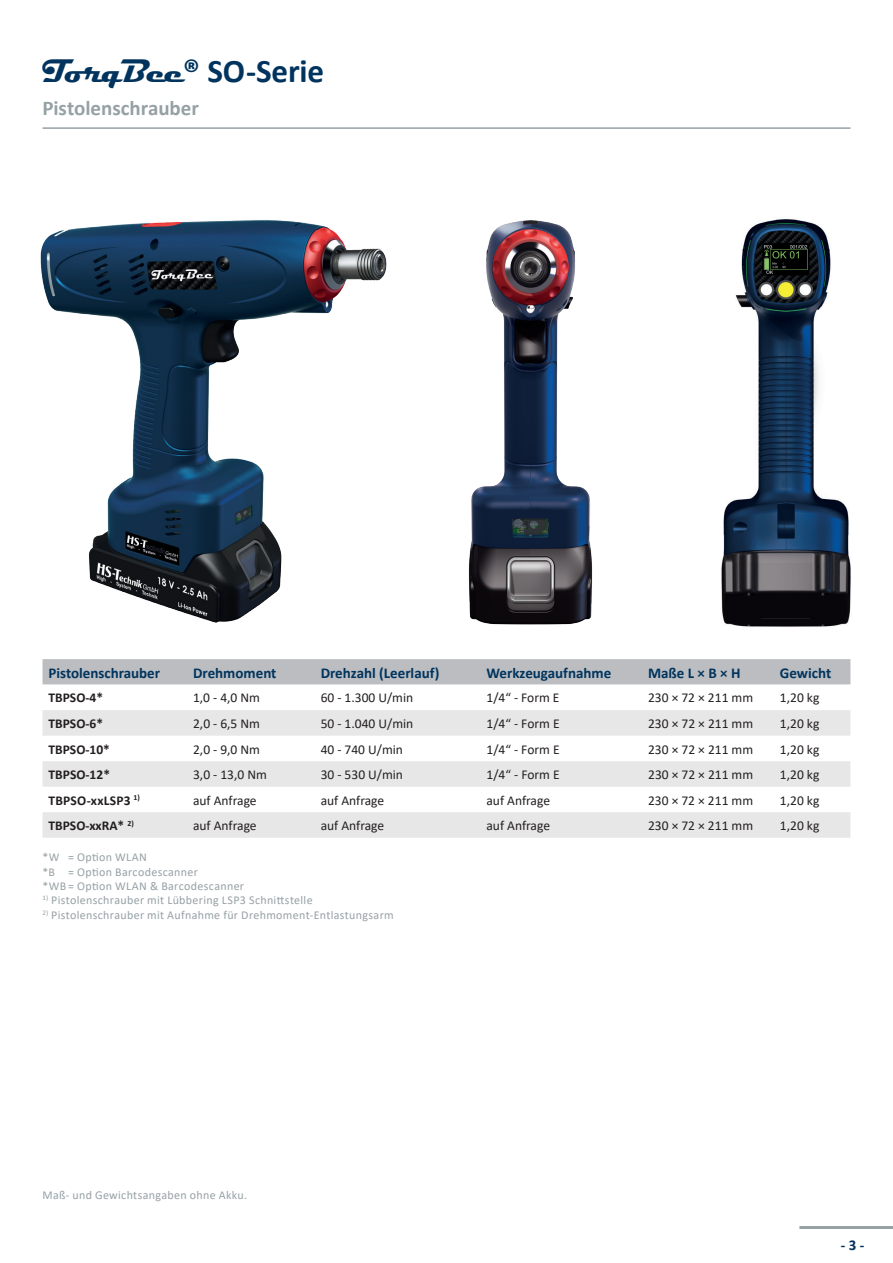
<style>
.page{position:relative;width:893px;height:1263px;background:#fff}
.page>*{position:absolute;margin:0;border:0;box-sizing:border-box;transform-origin:0 0}
.t1{font:700 33px "Calibri";letter-spacing:-.005em;color:#00345e}
.t2{font:700 21px "Calibri";color:#96a1a5}
.t3{font:700 15px "Calibri";color:#00345e}
.t4{font:13.5px "Calibri";color:#231f20}
.t5{font:700 13.5px "Calibri";color:#231f20}
.t6{font:12px/14.4px "Calibri";letter-spacing:.025em;color:#96a1a5}
.s1{font-family:"Magneto"}
</style>
<div class="page">
<hr style="left:799px;top:1226px;width:94px;height:3px;background:#96a1a5">
<svg style="left:43px;top:659px;width:807px;height:26px;background:#bdbec1"></svg>
<svg style="left:43px;top:710px;width:807px;height:128px;fill:#e7e7e8"></svg>
<hr style="left:43px;top:127px;width:807px;height:2px;background:#96a1a5">
<img style="left:40px;top:220px;width:347px;height:403px">
<img style="left:402px;top:220px;width:257px;height:465px">
<img style="left:721px;top:219px;width:130px;height:408px">
<h1 class="t1" style="left:43px;top:47px;width:283px"><span class="s1">TorqBee</span>® SO-Serie</h1>
<h2 class="t2" style="left:43px;top:93px;width:158px">Pistolenschrauber</h2>
<p class="t3" style="left:49px;top:662px;width:113px">Pistolenschrauber</p>
<p class="t3" style="left:193px;top:662px;width:85px">Drehmoment</p>
<p class="t3" style="left:321px;top:662px;width:120px">Drehzahl (Leerlauf)</p>
<p class="t3" style="left:486px;top:662px;width:126px">Werkzeugaufnahme</p>
<p class="t3" style="left:648px;top:662px;width:94px">Maße L × B × H</p>
<p class="t3" style="left:780px;top:662px;width:53px">Gewicht</p>
<p class="t5" style="left:49px;top:688px;width:56px">TBPSO-4*</p>
<p class="t4" style="left:193px;top:689px;width:68px">1,0 - 4,0 Nm</p>
<p class="t4" style="left:321px;top:689px;width:94px">60 - 1.300 U/min</p>
<p class="t4" style="left:486px;top:689px;width:75px">1/4“ - Form E</p>
<p class="t4" style="left:648px;top:689px;width:107px">230 × 72 × 211 mm</p>
<p class="t4" style="left:780px;top:689px;width:41px">1,20 kg</p>
<p class="t5" style="left:49px;top:714px;width:56px">TBPSO-6*</p>
<p class="t4" style="left:193px;top:714px;width:68px">2,0 - 6,5 Nm</p>
<p class="t4" style="left:321px;top:714px;width:94px">50 - 1.040 U/min</p>
<p class="t4" style="left:486px;top:714px;width:75px">1/4“ - Form E</p>
<p class="t4" style="left:648px;top:714px;width:107px">230 × 72 × 211 mm</p>
<p class="t4" style="left:780px;top:714px;width:41px">1,20 kg</p>
<p class="t5" style="left:49px;top:739px;width:63px">TBPSO-10*</p>
<p class="t4" style="left:193px;top:740px;width:68px">2,0 - 9,0 Nm</p>
<p class="t4" style="left:321px;top:740px;width:84px">40 - 740 U/min</p>
<p class="t4" style="left:487px;top:740px;width:75px">1/4“ - Form E</p>
<p class="t4" style="left:648px;top:740px;width:107px">230 × 72 × 211 mm</p>
<p class="t4" style="left:780px;top:740px;width:41px">1,20 kg</p>
<p class="t5" style="left:49px;top:765px;width:63px">TBPSO-12*</p>
<p class="t4" style="left:193px;top:765px;width:75px">3,0 - 13,0 Nm</p>
<p class="t4" style="left:321px;top:765px;width:84px">30 - 530 U/min</p>
<p class="t4" style="left:487px;top:765px;width:75px">1/4“ - Form E</p>
<p class="t4" style="left:648px;top:765px;width:107px">230 × 72 × 211 mm</p>
<p class="t4" style="left:780px;top:765px;width:41px">1,20 kg</p>
<p class="t5" style="left:49px;top:790px;width:93px">TBPSO-xxLSP3 <sup>1)</sup></p>
<p class="t4" style="left:193px;top:791px;width:65px">auf Anfrage</p>
<p class="t4" style="left:321px;top:791px;width:65px">auf Anfrage</p>
<p class="t4" style="left:486px;top:791px;width:65px">auf Anfrage</p>
<p class="t4" style="left:648px;top:791px;width:107px">230 × 72 × 211 mm</p>
<p class="t4" style="left:780px;top:791px;width:41px">1,20 kg</p>
<p class="t5" style="left:49px;top:816px;width:87px">TBPSO-xxRA* <sup>2)</sup></p>
<p class="t4" style="left:193px;top:816px;width:65px">auf Anfrage</p>
<p class="t4" style="left:321px;top:816px;width:65px">auf Anfrage</p>
<p class="t4" style="left:486px;top:816px;width:65px">auf Anfrage</p>
<p class="t4" style="left:648px;top:816px;width:107px">230 × 72 × 211 mm</p>
<p class="t4" style="left:780px;top:816px;width:41px">1,20 kg</p>
<p class="t6" style="left:43px;top:850px;width:203px">*W = Option WLAN<br>*B = Option Barcodescanner<br>*WB = Option WLAN &amp; Barcodescanner</p>
<p class="t6" style="left:43px;top:893px;width:272px"><sup>1)</sup> Pistolenschrauber mit Lübbering LSP3 Schnittstelle</p>
<p class="t6" style="left:43px;top:907px;width:353px"><sup>2)</sup> Pistolenschrauber mit Aufnahme für Drehmoment-Entlastungsarm</p>
<p class="t6" style="left:43px;top:1188px;width:206px">Maß- und Gewichtsangaben ohne Akku.</p>
<p class="t3" style="left:841px;top:1235px;width:25px">- 3 -</p>
</div>
